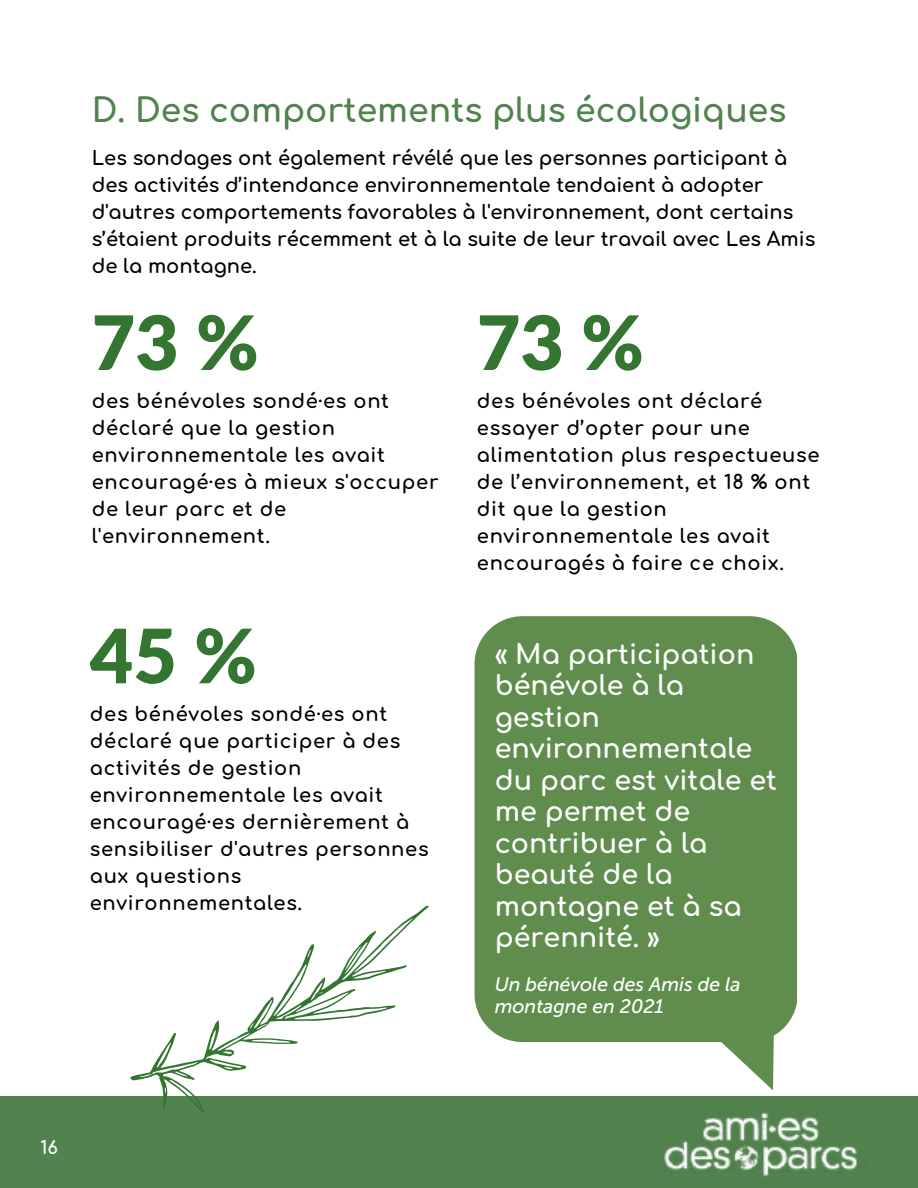
<style>
.page{position:relative;width:918px;height:1188px;background:#fff}
.page>*{position:absolute;margin:0;border:0;box-sizing:border-box;transform-origin:0 0}
.t1{font:900 75px "Lato Latin";color:#347532}
.t2{font:700 33px "Comfortaa";color:#52824e}
.t3{font:700 27px/31.5px "Comfortaa";color:#fff}
.t4{font:700 19.5px/27px "Comfortaa";letter-spacing:.035em;color:#000}
.t5{font:700 19.5px/27px "Comfortaa";color:#000}
.t6{font:italic 19.5px/21.3px "Museo Sans 500";color:#fff}
.t7{font:700 18px "Comfortaa";color:#fff}
</style>
<div class="page">
<div style="left:0;top:1096px;width:918px;height:92px;background:#52824e"></div>
<div style="left:475px;top:616px;width:322px;height:426px;background:#608d4d;border-radius:48px"></div>
<svg style="left:721px;top:1035px;width:53px;height:55px"></svg>
<svg style="left:130px;top:906px;width:299px;height:207px"></svg>
<h2 class="t2" style="left:92px;top:93px;width:696px">D. Des comportements plus écologiques</h2>
<p class="t5" style="left:92px;top:145px;width:725px">Les sondages ont également révélé que les personnes participant à des activités d’intendance environnementale tendaient à adopter d'autres comportements favorables à l'environnement, dont certains s’étaient produits récemment et à la suite de leur travail avec Les Amis de la montagne.</p>
<h1 class="t1" style="left:92px;top:310px;width:169px">73 %</h1>
<p class="t4" style="left:92px;top:388px;width:348px">des bénévoles sondé·es ont déclaré que la gestion environnementale les avait encouragé·es à mieux s'occuper de leur parc et de l'environnement.</p>
<h1 class="t1" style="left:90px;top:623px;width:169px">45 %</h1>
<p class="t4" style="left:90px;top:702px;width:340px">des bénévoles sondé·es ont déclaré que participer à des activités de gestion environnementale les avait encouragé·es dernièrement à sensibiliser d'autres personnes aux questions environnementales.</p>
<h1 class="t1" style="left:477px;top:310px;width:169px">73 %</h1>
<p class="t4" style="left:477px;top:388px;width:344px">des bénévoles ont déclaré essayer d’opter pour une alimentation plus respectueuse de l’environnement, et 18 % ont dit que la gestion environnementale les avait encouragés à faire ce choix.</p>
<h3 class="t3" style="left:495px;top:639px;width:284px">« Ma participation bénévole à la gestion environnementale du parc est vitale et me permet de contribuer à la beauté de la montagne et à sa pérennité. »</h3>
<p class="t6" style="left:495px;top:974px;width:247px">Un bénévole des Amis de la montagne en 2021</p>
<p class="t7" style="left:37px;top:1138px;width:23px">15</p>
<p class="t7" style="left:40px;top:1138px;width:19px">16</p>
</div>
